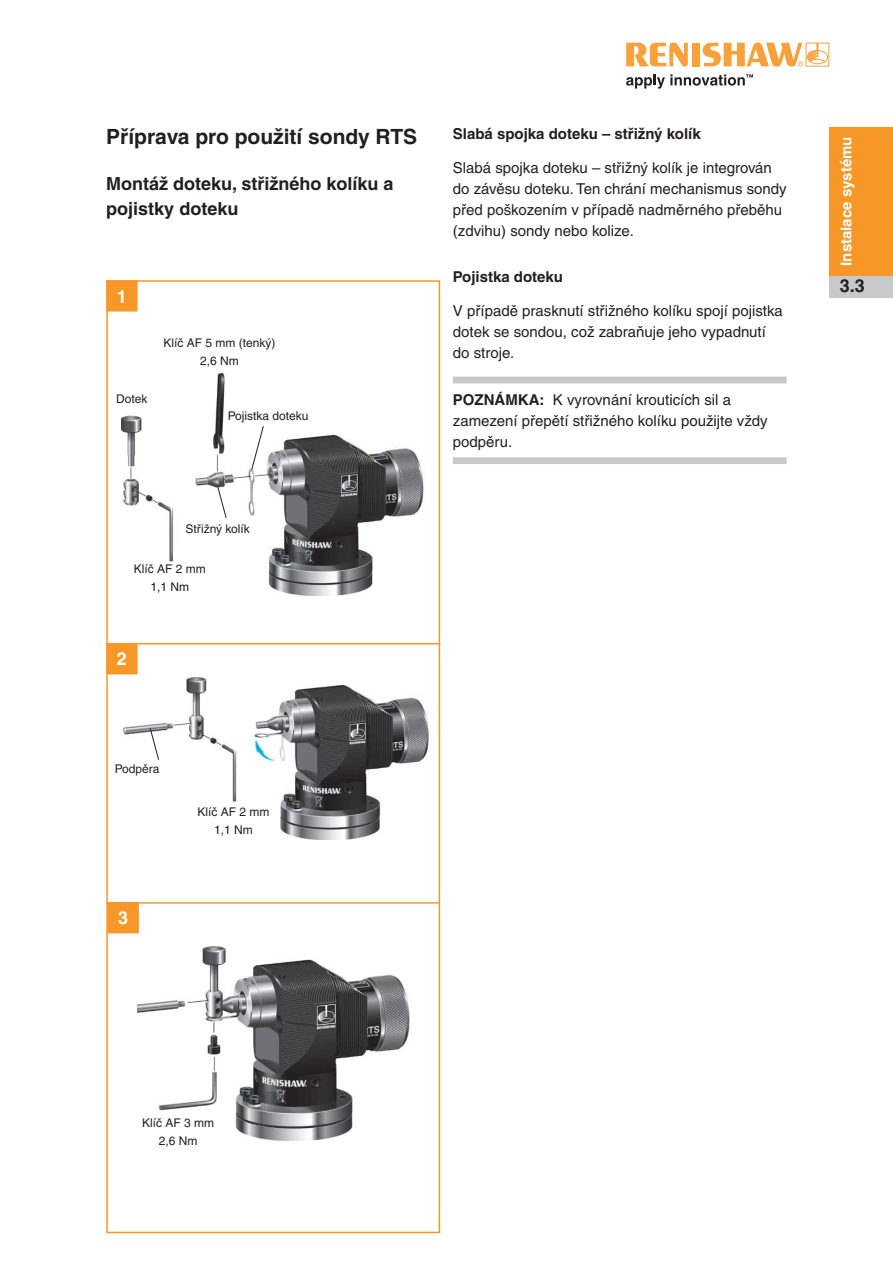
<style>
.page{position:relative;width:893px;height:1263px;background:#fff}
.page>*{position:absolute;margin:0;border:0;box-sizing:border-box;transform-origin:0 0}
.Heading_1{font:700 21px "Helvetica CE";color:#231f20}
.Heading_2{font:700 18px/25.2px "Helvetica CE";color:#231f20}
.Figure_Steps{font:700 18px "Helvetica CE";color:#fff}
.Body_Text_10pt{font:15px/21px "Helvetica CE";color:#231f20}
.Note{font:15px/21px "Helvetica CE";color:#231f20}
.Heading_3{font:700 15px "Helvetica CE";color:#231f20}
.t1{font:700 15px "Helvetica CE";color:#fff}
.Figure_Text_8pt{font:12px "Helvetica CE";color:#231f20}
.s1{font-weight:700}
</style>
<div class="page">
<svg style="left:626px;top:43px;width:62px;height:24px"></svg>
<div style="left:692px;top:43px;width:8px;height:23px;background:#f9a03a"></div>
<div style="left:807px;top:50px;width:21px;height:14px;border:1px solid #f9a03a;border-radius:50%"></div>
<svg style="left:703px;top:43px;width:122px;height:24px"></svg>
<svg style="left:626px;top:74px;width:127px;height:15px"></svg>
<div style="left:829px;top:128px;width:64px;height:148px;background:#f79727"></div>
<div style="left:829px;top:276px;width:64px;height:22px;background:#c7c8ca"></div>
<div style="left:106px;top:280px;width:334px;height:953px;border:2px solid #f79727"></div>
<div style="left:106px;top:280px;width:32px;height:31px;background:#f79727;border:2px solid #f79727"></div>
<div style="left:106px;top:643px;width:32px;height:31px;background:#f79727;border:2px solid #f79727"></div>
<div style="left:108px;top:902px;width:31px;height:31px;background:#f79727;border:2px solid #f79727"></div>
<hr style="left:106px;top:643px;width:334px;height:1px;background:#f79727">
<img style="left:137px;top:947px;width:273px;height:194px">
<img style="left:123px;top:678px;width:306px;height:162px">
<img style="left:122px;top:373px;width:302px;height:222px">
<hr style="left:106px;top:902px;width:334px;height:2px;background:#f79727">
<svg style="left:251px;top:425px;width:13px;height:45px"></svg>
<svg style="left:217px;top:486px;width:10px;height:33px"></svg>
<svg style="left:149px;top:727px;width:11px;height:34px"></svg>
<div style="left:453px;top:377px;width:334px;height:6px;background:#c7c8ca"></div>
<div style="left:453px;top:457px;width:334px;height:7px;background:#c7c8ca"></div>
<p class="Heading_1" style="left:106px;top:124px;width:312px">Příprava pro použití sondy RTS</p>
<p class="Heading_2" style="left:106px;top:171px;width:289px">Montáž doteku, střižného kolíku a pojistky doteku</p>
<p class="Figure_Steps" style="left:117px;top:286px;width:12px">1</p>
<p class="Figure_Text_8pt" style="left:116px;top:391px;width:33px">Dotek</p>
<p class="Figure_Text_8pt" style="left:163px;top:336px;width:114px">Klíč AF 5 mm (tenký)</p>
<p class="Figure_Text_8pt" style="left:200px;top:354px;width:40px">2,6 Nm</p>
<p class="Figure_Text_8pt" style="left:228px;top:408px;width:82px">Pojistka doteku</p>
<p class="Figure_Text_8pt" style="left:185px;top:522px;width:66px">Střižný kolík</p>
<p class="Figure_Text_8pt" style="left:134px;top:562px;width:74px">Klíč AF 2 mm</p>
<p class="Figure_Text_8pt" style="left:150px;top:580px;width:40px">1,1 Nm</p>
<p class="Figure_Steps" style="left:117px;top:649px;width:12px">2</p>
<p class="Heading_3" style="left:453px;top:125px;width:249px">Slabá spojka doteku – střižný kolík</p>
<p class="Body_Text_10pt" style="left:453px;top:157px;width:335px">Slabá spojka doteku – střižný kolík je integrován do závěsu doteku. Ten chrání mechanismus sondy před poškozením v případě nadměrného přeběhu (zdvihu) sondy nebo kolize.</p>
<p class="Heading_3" style="left:453px;top:268px;width:112px">Pojistka doteku</p>
<p class="Body_Text_10pt" style="left:453px;top:300px;width:331px">V případě prasknutí střižného kolíku spojí pojistka dotek se sondou, což zabraňuje jeho vypadnutí do stroje.</p>
<p class="Note" style="left:453px;top:389px;width:316px"><span class="s1">POZNÁMKA:</span> K vyrovnání krouticích sil a zamezení přepětí střižného kolíku použijte vždy podpěru.</p>
<p class="Figure_Text_8pt" style="left:115px;top:762px;width:46px">Podpěra</p>
<p class="Figure_Steps" style="left:118px;top:908px;width:12px">3</p>
<p class="Figure_Text_8pt" style="left:197px;top:805px;width:74px">Klíč AF 2 mm</p>
<p class="Figure_Text_8pt" style="left:214px;top:823px;width:40px">1,1 Nm</p>
<p class="t1" style="left:837px;top:266px;width:130px;rotate:-90deg">Instalace systému</p>
<p class="Heading_2" style="left:840px;top:273px;width:27px">3.3</p>
<p class="Figure_Text_8pt" style="left:142px;top:1116px;width:74px">Klíč AF 3 mm</p>
<p class="Figure_Text_8pt" style="left:159px;top:1134px;width:40px">2,6 Nm</p>
</div>
